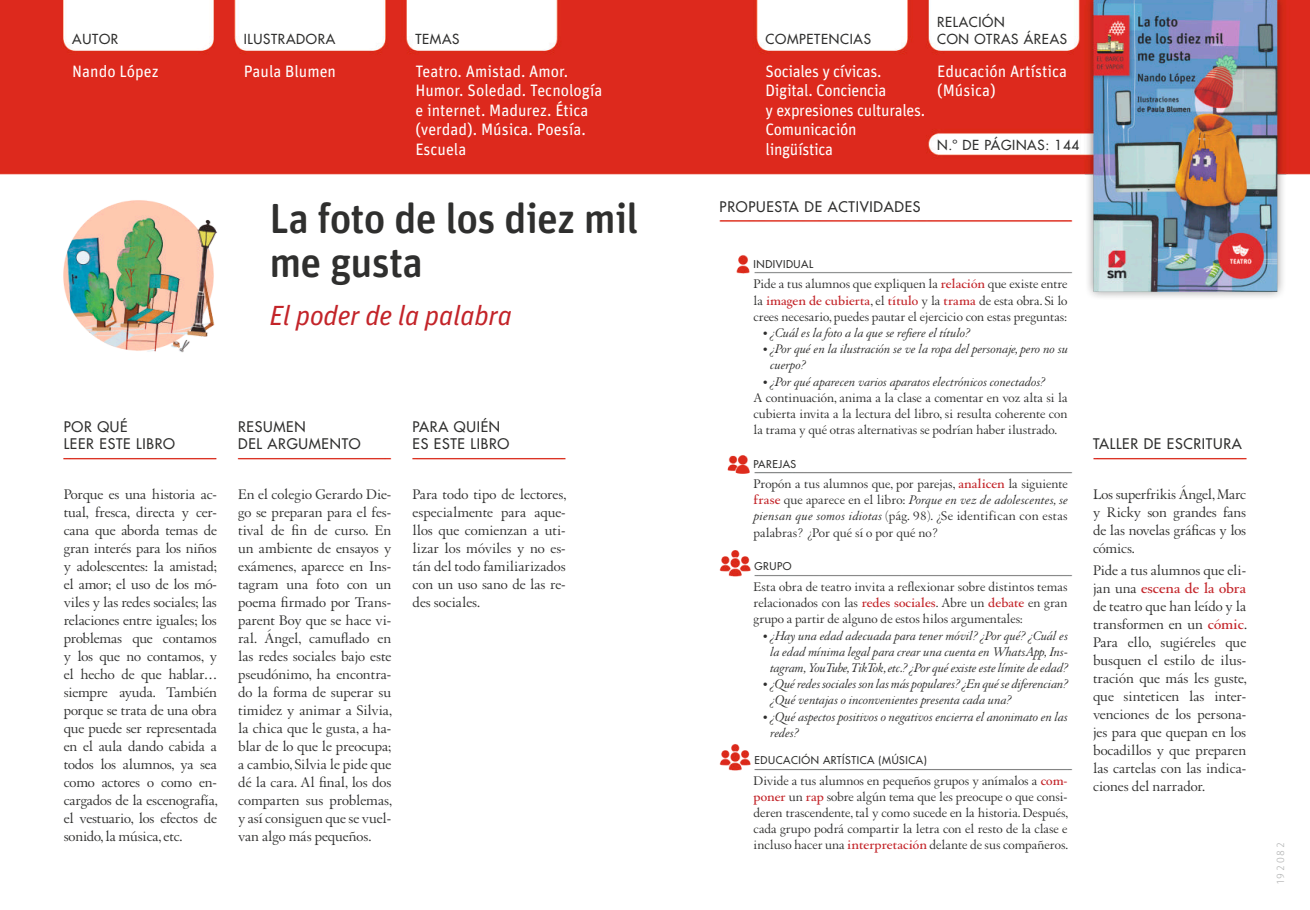
<style>
.page{position:relative;width:1310px;height:910px;background:#fff}
.page>*{position:absolute;margin:0;border:0;box-sizing:border-box;transform-origin:0 0}
.t1{font:500 42px/43.5px "Unit Rounded Pro";letter-spacing:-.02em;color:#2f2f2e}
.t2{font:italic 27.75px "Unit Pro";letter-spacing:-.01em;color:#c32429}
.t3{font:16.5px/19.5px "Unit Pro";color:#fff}
.t4{font:16.5px/19.5px "Unit Pro";letter-spacing:-.02em;color:#fff}
.t5{font:15px/18px "Augereau";letter-spacing:-.005em;color:#2f2f2e;text-align:justify}
.t6{font:500 14.25px/17.1px "Futura Std";letter-spacing:.05em;color:#2f2f2e}
.t7{font:13.5px/16.2px "Augereau";color:#2f2f2e;text-align:justify}
.t8{font:italic 13.5px/16.2px "Augereau";color:#2f2f2e}
.t9{font:500 13.5px/16.2px "Futura Std";letter-spacing:.05em;color:#2f2f2e}
.t10{font:500 10.5px "Futura Std";letter-spacing:.05em;color:#2f2f2e}
.t11{font:300 10.5px "Unit Rounded OT";letter-spacing:.19em;color:#b1b2b2}
.s1{font-weight:700;color:#c32429}
.s2{font-style:italic}
</style>
<div class="page">
<img style="left:0;top:0;width:1310px;height:770px">
<img style="left:735px;top:465px;width:14px;height:8px">
<img style="left:145px;top:43px;width:102px;height:337px">
<p class="t9" style="left:72px;top:31px;width:47px">AUTOR</p>
<p class="t9" style="left:244px;top:31px;width:93px">ILUSTRADORA</p>
<p class="t9" style="left:415px;top:31px;width:46px">TEMAS</p>
<p class="t9" style="left:765px;top:31px;width:107px">COMPETENCIAS</p>
<p class="t3" style="left:72px;top:61px;width:88px">Nando López</p>
<p class="t3" style="left:244px;top:61px;width:94px">Paula Blumen</p>
<p class="t3" style="left:415px;top:61px;width:189px">Teatro. Amistad. Amor.<br>Humor. Soledad. Tecnología e internet. Madurez. Ética (verdad). Música. Poesía.<br>Escuela</p>
<p class="t4" style="left:765px;top:61px;width:161px">Sociales y cívicas.<br>Digital. Conciencia<br>y expresiones culturales.<br>Comunicación lingüística</p>
<p class="t9" style="left:937px;top:14px;width:131px">RELACIÓN<br>CON OTRAS ÁREAS</p>
<p class="t3" style="left:937px;top:61px;width:132px">Educación Artística (Música)</p>
<p class="t9" style="left:937px;top:137px;width:144px">N.º DE PÁGINAS: 144</p>
<h1 class="t1" style="left:269px;top:195px;width:370px">La foto de los diez mil me gusta</h1>
<h2 class="t2" style="left:269px;top:296px;width:244px">El poder de la palabra</h2>
<p class="t6" style="left:64px;top:418px;width:113px">POR QUÉ<br>LEER ESTE LIBRO</p>
<p class="t6" style="left:412px;top:418px;width:98px">PARA QUIÉN<br>ES ESTE LIBRO</p>
<p class="t6" style="left:238px;top:418px;width:124px">RESUMEN<br>DEL ARGUMENTO</p>
<p class="t5" style="left:64px;top:485px;width:155px">Porque es una historia ac&shy;tual, fresca, directa y cer&shy;cana que aborda temas de gran interés para los niños y adolescentes: la amistad; el amor; el uso de los mó&shy;viles y las redes sociales; las relaciones entre iguales; los problemas que contamos y los que no contamos, y el hecho de que hablar… siempre ayuda. También porque se trata de una obra que puede ser representada en el aula dando cabida a todos los alumnos, ya sea como actores o como en&shy;cargados de la escenografía, el vestuario, los efectos de sonido, la música, etc.</p>
<p class="t5" style="left:412px;top:485px;width:155px">Para todo tipo de lectores, especialmente para aque&shy;llos que comienzan a uti&shy;lizar los móviles y no es&shy;tán del todo familiarizados con un uso sano de las re&shy;des sociales.</p>
<p class="t5" style="left:238px;top:485px;width:155px">En el colegio Gerardo Die&shy;go se preparan para el fes&shy;tival de fin de curso. En un ambiente de ensayos y exámenes, aparece en Ins&shy;tagram una foto con un poema firmado por Trans&shy;parent Boy que se hace vi&shy;ral. Ángel, camuflado en las redes sociales bajo este pseudónimo, ha encontra&shy;do la forma de superar su timidez y animar a Silvia, la chica que le gusta, a ha&shy;blar de lo que le preocupa; a cambio, Silvia le pide que dé la cara. Al final, los dos comparten sus problemas, y así consiguen que se vuel&shy;van algo más pequeños.</p>
<p class="t6" style="left:719px;top:198px;width:202px">PROPUESTA DE ACTIVIDADES</p>
<p class="t10" style="left:753px;top:258px;width:61px">INDIVIDUAL</p>
<p class="t7" style="left:753px;top:276px;width:315px">Pide a tus alumnos que expliquen la <span class="s1">relación</span> que existe entre la <span class="s1">imagen de cubierta</span>, el <span class="s1">título</span> y la <span class="s1">trama</span> de esta obra. Si lo crees necesario, puedes pautar el ejercicio con estas preguntas:</p>
<p class="t8" style="left:762px;top:325px;width:209px">• ¿Cuál es la foto a la que se refiere el título?</p>
<p class="t8" style="left:770px;top:341px;width:299px;text-indent:-8px">• ¿Por qué en la ilustración se ve la ropa del personaje, pero no su cuerpo?</p>
<p class="t8" style="left:762px;top:373px;width:284px">• ¿Por qué aparecen varios aparatos electrónicos conectados?</p>
<p class="t7" style="left:753px;top:389px;width:315px">A continuación, anima a la clase a comentar en voz alta si la cubierta invita a la lectura del libro, si resulta coherente con la trama y qué otras alternativas se podrían haber ilustrado.</p>
<p class="t10" style="left:753px;top:457px;width:44px">PAREJAS</p>
<p class="t7" style="left:753px;top:476px;width:315px">Propón a tus alumnos que, por parejas, <span class="s1">analicen</span> la siguiente <span class="s1">frase</span> que aparece en el libro: <span class="s2">Porque en vez de adolescentes, se piensan que somos idiotas</span> (pág. 98). ¿Se identifican con estas palabras? ¿Por qué sí o por qué no?</p>
<p class="t10" style="left:754px;top:560px;width:38px">GRUPO</p>
<p class="t7" style="left:753px;top:578px;width:315px">Esta obra de teatro invita a reflexionar sobre distintos temas relacionados con las <span class="s1">redes sociales</span>. Abre un <span class="s1">debate</span> en gran grupo a partir de alguno de estos hilos argumentales:</p>
<p class="t8" style="left:762px;top:627px;width:307px;text-align:center">• ¿Hay una edad adecuada para tener móvil? ¿Por qué? ¿Cuál es la edad mínima legal para crear una cuenta en WhatsApp, Ins&shy;tagram, YouTube, TikTok, etc.? ¿Por qué existe este límite de edad?</p>
<p class="t8" style="left:770px;top:676px;width:299px;text-indent:-8px">• ¿Qué redes sociales son las más populares? ¿En qué se diferencian? ¿Qué ventajas o inconvenientes presenta cada una?</p>
<p class="t8" style="left:770px;top:708px;width:299px;text-indent:-8px">• ¿Qué aspectos positivos o negativos encierra el anonimato en las redes?</p>
<p class="t10" style="left:754px;top:754px;width:174px">EDUCACIÓN ARTÍSTICA (MÚSICA)</p>
<p class="t7" style="left:753px;top:772px;width:316px">Divide a tus alumnos en pequeños grupos y anímalos a <span class="s1">com&shy;poner</span> un <span class="s1">rap</span> sobre algún tema que les preocupe o que consi&shy;deren trascendente, tal y como sucede en la historia. Después, cada grupo podrá compartir la letra con el resto de la clase e incluso hacer una <span class="s1">interpretación</span> delante de sus compañeros.</p>
<p class="t6" style="left:1093px;top:435px;width:150px">TALLER DE ESCRITURA</p>
<p class="t5" style="left:1093px;top:485px;width:155px">Los superfrikis Ángel, Marc y Ricky son grandes fans de las novelas gráficas y los cómics.</p>
<p class="t5" style="left:1093px;top:561px;width:155px">Pide a tus alumnos que eli&shy;jan una <span class="s1">escena de la obra </span>de teatro que han leído y la transformen en un <span class="s1">cómic</span>.<br>Para ello, sugiéreles que busquen el estilo de ilus&shy;tración que más les guste, que sinteticen las inter&shy;venciones de los persona&shy;jes para que quepan en los bocadillos y que preparen las cartelas con las indica&shy;ciones del narrador.</p>
<p class="t11" style="left:1274px;top:884px;width:44px;rotate:-90deg">192082</p>
</div>
